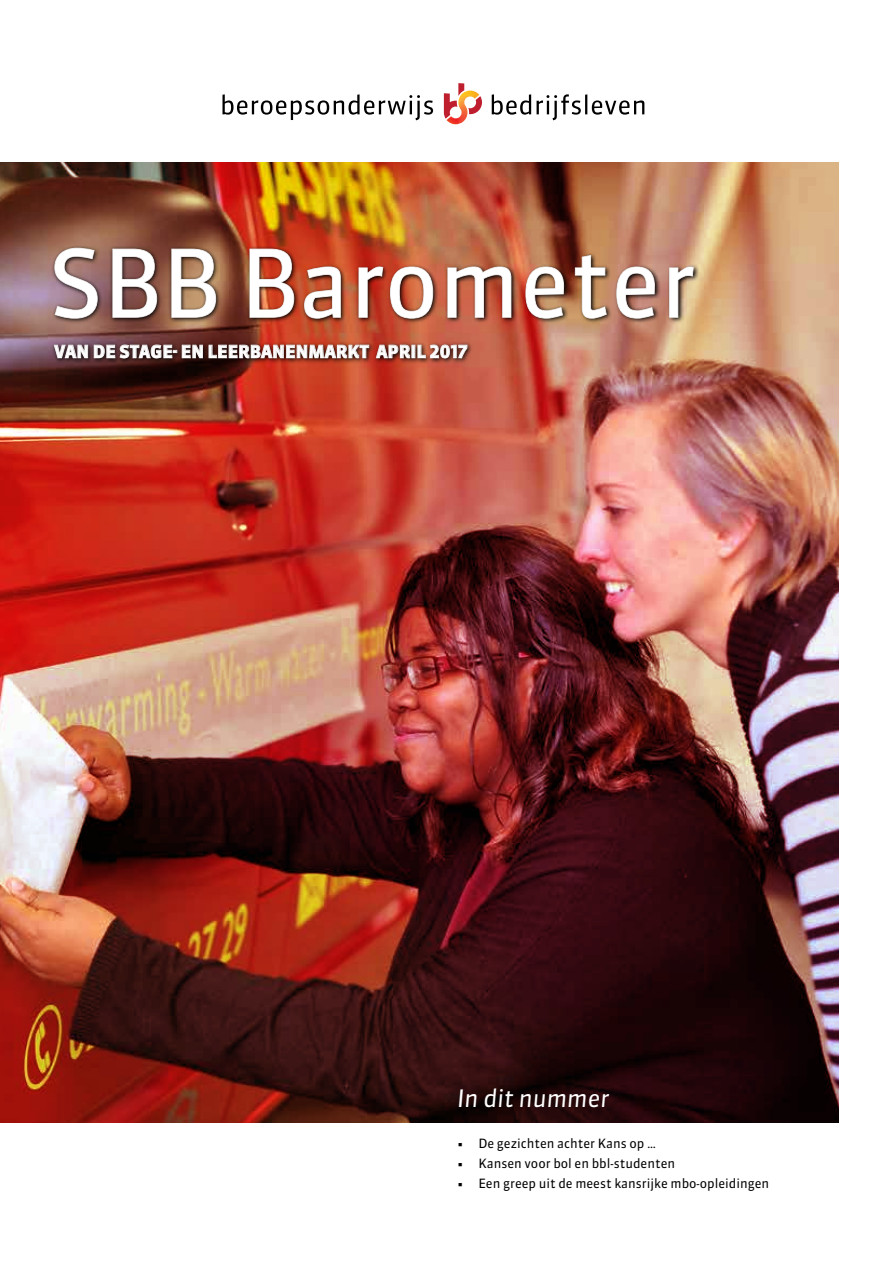
<style>
.page{position:relative;width:893px;height:1263px;background:#fff}
.page>*{position:absolute;margin:0;border:0;box-sizing:border-box;transform-origin:0 0}
.t1{font:93px "Sanuk OT";color:#fff}
.t2{font:italic 24px "Sanuk OT";color:#fff}
.t3{font:700 17.25px "Sanuk OT";letter-spacing:.01em;color:#fff}
.t4{font:12.75px "Sanuk OT";color:#000}
</style>
<div class="page">
<img style="left:0;top:162px;width:839px;height:960px">
<svg style="left:223px;top:94px;width:210px;height:26px"></svg>
<svg style="left:492px;top:94px;width:39px;height:21px"></svg>
<svg style="left:537px;top:94px;width:44px;height:26px"></svg>
<hr style="left:585px;top:94px;width:2px;height:20px;background:#000">
<svg style="left:592px;top:100px;width:52px;height:15px"></svg>
<svg style="left:444px;top:83px;width:38px;height:41px"></svg>
<svg style="left:51px;top:341px;width:422px;height:23px;background:#772e23"></svg>
<img style="left:52px;top:245px;width:648px;height:80px">
<img style="left:53px;top:247px;width:459px;height:112px">
<img style="left:525px;top:266px;width:39px;height:53px">
<svg style="left:575px;top:255px;width:32px;height:64px;background:#7e5e44"></svg>
<svg style="left:616px;top:266px;width:39px;height:53px;background:#74574e"></svg>
<svg style="left:669px;top:266px;width:25px;height:52px"></svg>
<h1 class="t1" style="left:49px;top:226px;width:649px">SBB Barometer</h1>
<h3 class="t3" style="left:54px;top:341px;width:415px">VAN DE STAGE- EN LEERBANENMARKT APRIL 2017</h3>
<h2 class="t2" style="left:457px;top:1083px;width:154px">In dit nummer</h2>
<p class="t4" style="left:457px;top:1135px;width:200px">• De gezichten achter Kans op …</p>
<p class="t4" style="left:457px;top:1155px;width:220px">• Kansen voor bol en bbl-studenten</p>
<p class="t4" style="left:457px;top:1175px;width:314px">• Een greep uit de meest kansrijke mbo-opleidingen</p>
</div>
